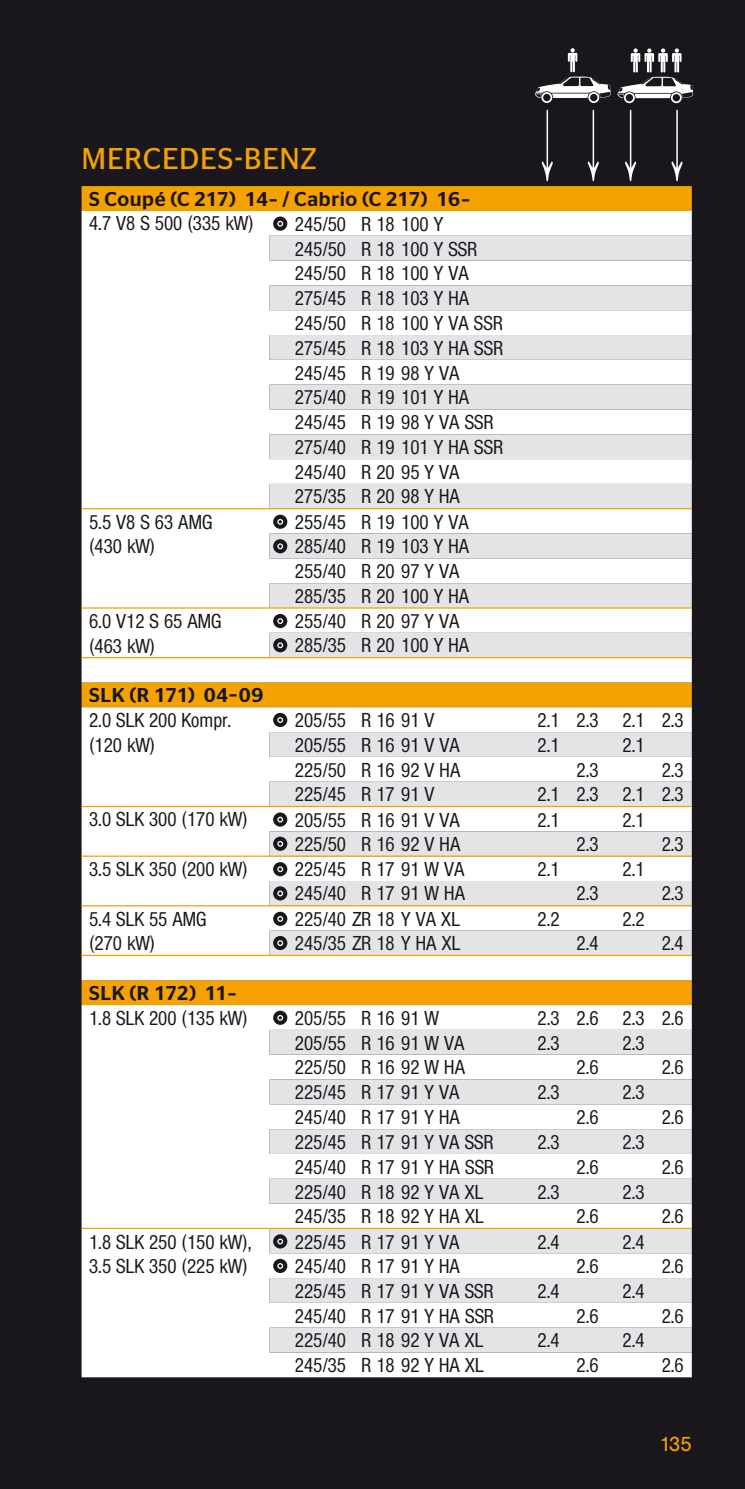
<style>
.page{position:relative;width:745px;height:1489px;background:#fff}
.page>*{position:absolute;margin:0;border:0;box-sizing:border-box;transform-origin:0 0}
.t1{font:30px "Continental Stag Sans";letter-spacing:.02em;color:#f5a200}
.t2{font:300 20px/24.8px "Helvetica Con BQ";color:#1a171c}
.t3{font:500 20px/24.8px "Continental Stag Sans";letter-spacing:.03em;color:#1a171c}
.t4{font:20px "Helvetica BQ";color:#f5a200}
.s1{font-family:"Helvetica Con BQ";font-weight:300}
.s2{font-family:"Continental Stag Sans";font-weight:500}
</style>
<div class="page">
<div style="left:0;top:0;width:744px;height:1488px;background:#1a171c"></div>
<svg style="left:541px;top:110px;width:11px;height:71px"></svg>
<svg style="left:587px;top:110px;width:11px;height:71px"></svg>
<svg style="left:625px;top:110px;width:10px;height:71px"></svg>
<svg style="left:671px;top:110px;width:11px;height:71px"></svg>
<svg style="left:535px;top:48px;width:75px;height:55px"></svg>
<svg style="left:617px;top:48px;width:76px;height:55px"></svg>
<svg style="left:81px;top:186px;width:610px;height:25px;background:#f3a100"></svg>
<div style="left:81px;top:211px;width:610px;height:1166px;background:#fff"></div>
<svg style="left:269px;top:236px;width:422px;height:1116px;background:#f0ece5"></svg>
<hr style="left:269px;top:508px;width:422px;height:1px;background:#f5a200">
<hr style="left:89px;top:508px;width:180px;height:1px;background:#f5a200">
<hr style="left:269px;top:607px;width:422px;height:1px;background:#f5a200">
<hr style="left:89px;top:607px;width:180px;height:1px;background:#f5a200">
<hr style="left:81px;top:657px;width:610px;height:1px;background:#f5a200">
<svg style="left:81px;top:805px;width:8px;height:2px"></svg>
<hr style="left:269px;top:805px;width:422px;height:2px;background:#f5a200">
<hr style="left:89px;top:805px;width:180px;height:2px;background:#f5a200">
<hr style="left:269px;top:855px;width:422px;height:1px;background:#f5a200">
<hr style="left:89px;top:855px;width:180px;height:1px;background:#f5a200">
<hr style="left:269px;top:905px;width:422px;height:1px;background:#f5a200">
<hr style="left:89px;top:905px;width:180px;height:1px;background:#f5a200">
<hr style="left:81px;top:954px;width:610px;height:2px;background:#f5a200">
<hr style="left:269px;top:1227px;width:422px;height:1px;background:#f5a200">
<hr style="left:89px;top:1227px;width:180px;height:1px;background:#f5a200">
<div style="left:273px;top:216px;width:14px;height:15px;background:#1a171c;border-radius:50%"></div>
<svg style="left:277px;top:221px;width:6px;height:6px"></svg>
<svg style="left:273px;top:514px;width:14px;height:15px"></svg>
<svg style="left:277px;top:519px;width:6px;height:5px"></svg>
<div style="left:273px;top:539px;width:14px;height:14px;background:#1a171c;border-radius:50%"></div>
<svg style="left:277px;top:543px;width:6px;height:6px"></svg>
<div style="left:273px;top:614px;width:14px;height:14px;background:#1a171c;border-radius:50%"></div>
<svg style="left:277px;top:618px;width:6px;height:6px"></svg>
<div style="left:273px;top:638px;width:14px;height:14px;background:#1a171c;border-radius:50%"></div>
<svg style="left:277px;top:642px;width:6px;height:6px"></svg>
<div style="left:273px;top:712px;width:14px;height:15px;background:#1a171c;border-radius:50%"></div>
<svg style="left:277px;top:717px;width:6px;height:6px"></svg>
<div style="left:273px;top:812px;width:14px;height:14px;background:#1a171c;border-radius:50%"></div>
<svg style="left:277px;top:816px;width:6px;height:6px"></svg>
<div style="left:273px;top:836px;width:14px;height:14px;background:#1a171c;border-radius:50%"></div>
<svg style="left:277px;top:840px;width:6px;height:6px"></svg>
<div style="left:273px;top:862px;width:14px;height:14px;background:#1a171c;border-radius:50%"></div>
<svg style="left:277px;top:866px;width:6px;height:6px"></svg>
<div style="left:273px;top:886px;width:14px;height:14px;background:#1a171c;border-radius:50%"></div>
<svg style="left:277px;top:890px;width:6px;height:6px"></svg>
<svg style="left:273px;top:911px;width:14px;height:14px"></svg>
<svg style="left:277px;top:915px;width:6px;height:6px"></svg>
<div style="left:273px;top:935px;width:14px;height:15px;background:#1a171c;border-radius:50%"></div>
<svg style="left:277px;top:940px;width:6px;height:6px"></svg>
<svg style="left:273px;top:1010px;width:14px;height:14px"></svg>
<svg style="left:277px;top:1014px;width:6px;height:6px"></svg>
<div style="left:273px;top:1234px;width:14px;height:14px;background:#1a171c;border-radius:50%"></div>
<svg style="left:277px;top:1238px;width:6px;height:6px"></svg>
<svg style="left:273px;top:1258px;width:14px;height:14px"></svg>
<svg style="left:277px;top:1262px;width:6px;height:6px"></svg>
<p class="t1" style="left:81px;top:148px;width:236px">MERCEDES-BENZ</p>
<p class="t3" style="left:89px;top:188px;width:382px">S Coupé (C 217) 14– / Cabrio (C 217) 16–<br><span class="s1">4.7 V8 S 500 (335 kW)</span></p>
<p class="t2" style="left:294px;top:213px;width:209px">245/50 R 18 100 Y<br>245/50 R 18 100 Y SSR<br>245/50 R 18 100 Y VA<br>275/45 R 18 103 Y HA<br>245/50 R 18 100 Y VA SSR<br>275/45 R 18 103 Y HA SSR<br>245/45 R 19 98 Y VA<br>275/40 R 19 101 Y HA<br>245/45 R 19 98 Y VA SSR<br>275/40 R 19 101 Y HA SSR<br>245/40 R 20 95 Y VA<br>275/35 R 20 98 Y HA</p>
<p class="t2" style="left:89px;top:511px;width:125px">5.5 V8 S 63 AMG (430 kW)</p>
<p class="t2" style="left:294px;top:511px;width:176px">255/45 R 19 100 Y VA<br>285/40 R 19 103 Y HA<br>255/40 R 20 97 Y VA<br>285/35 R 20 100 Y HA</p>
<p class="t2" style="left:89px;top:610px;width:134px">6.0 V12 S 65 AMG (463 kW)</p>
<p class="t2" style="left:294px;top:611px;width:176px">255/40 R 20 97 Y VA<br>285/35 R 20 100 Y HA</p>
<p class="t2" style="left:89px;top:684px;width:176px"><span class="s2">SLK (R 171) 04–09<br></span>2.0 SLK 200 Kompr. (120 kW)</p>
<p class="t2" style="left:294px;top:709px;width:141px">205/55 R 16 91 V</p>
<p class="t2" style="left:537px;top:709px;width:148px">2.1 2.3 2.1 2.3</p>
<p class="t2" style="left:294px;top:734px;width:167px">205/55 R 16 91 V VA</p>
<p class="t2" style="left:537px;top:734px;width:24px">2.1</p>
<p class="t2" style="left:622px;top:734px;width:24px">2.1</p>
<p class="t2" style="left:294px;top:759px;width:167px">225/50 R 16 92 V HA</p>
<p class="t2" style="left:576px;top:759px;width:24px">2.3</p>
<p class="t2" style="left:661px;top:759px;width:24px">2.3</p>
<p class="t2" style="left:294px;top:783px;width:141px">225/45 R 17 91 V</p>
<p class="t2" style="left:537px;top:783px;width:148px">2.1 2.3 2.1 2.3</p>
<p class="t2" style="left:89px;top:809px;width:160px">3.0 SLK 300 (170 kW)</p>
<p class="t2" style="left:294px;top:809px;width:167px">205/55 R 16 91 V VA</p>
<p class="t2" style="left:537px;top:809px;width:24px">2.1</p>
<p class="t2" style="left:622px;top:809px;width:24px">2.1</p>
<p class="t2" style="left:294px;top:833px;width:167px">225/50 R 16 92 V HA</p>
<p class="t2" style="left:576px;top:833px;width:24px">2.3</p>
<p class="t2" style="left:661px;top:833px;width:24px">2.3</p>
<p class="t2" style="left:89px;top:858px;width:160px">3.5 SLK 350 (200 kW)</p>
<p class="t2" style="left:294px;top:858px;width:171px">225/45 R 17 91 W VA</p>
<p class="t2" style="left:537px;top:858px;width:24px">2.1</p>
<p class="t2" style="left:622px;top:858px;width:24px">2.1</p>
<p class="t2" style="left:294px;top:883px;width:172px">245/40 R 17 91 W HA</p>
<p class="t2" style="left:576px;top:883px;width:24px">2.3</p>
<p class="t2" style="left:661px;top:883px;width:24px">2.3</p>
<p class="t2" style="left:89px;top:908px;width:119px">5.4 SLK 55 AMG (270 kW)</p>
<p class="t2" style="left:294px;top:908px;width:167px">225/40 ZR 18 Y VA XL</p>
<p class="t2" style="left:537px;top:908px;width:24px">2.2</p>
<p class="t2" style="left:622px;top:908px;width:24px">2.2</p>
<p class="t2" style="left:294px;top:932px;width:167px">245/35 ZR 18 Y HA XL</p>
<p class="t2" style="left:576px;top:932px;width:24px">2.4</p>
<p class="t2" style="left:661px;top:932px;width:24px">2.4</p>
<p class="t2" style="left:89px;top:982px;width:160px"><span class="s2">SLK (R 172) 11–<br></span>1.8 SLK 200 (135 kW)</p>
<p class="t2" style="left:294px;top:1007px;width:146px">205/55 R 16 91 W</p>
<p class="t2" style="left:537px;top:1007px;width:148px">2.3 2.6 2.3 2.6</p>
<p class="t2" style="left:294px;top:1032px;width:171px">205/55 R 16 91 W VA</p>
<p class="t2" style="left:537px;top:1032px;width:24px">2.3</p>
<p class="t2" style="left:622px;top:1032px;width:24px">2.3</p>
<p class="t2" style="left:294px;top:1057px;width:172px">225/50 R 16 92 W HA</p>
<p class="t2" style="left:576px;top:1057px;width:24px">2.6</p>
<p class="t2" style="left:661px;top:1057px;width:24px">2.6</p>
<p class="t2" style="left:294px;top:1081px;width:166px">225/45 R 17 91 Y VA</p>
<p class="t2" style="left:537px;top:1081px;width:24px">2.3</p>
<p class="t2" style="left:622px;top:1081px;width:24px">2.3</p>
<p class="t2" style="left:294px;top:1106px;width:167px">245/40 R 17 91 Y HA</p>
<p class="t2" style="left:576px;top:1106px;width:24px">2.6</p>
<p class="t2" style="left:661px;top:1106px;width:24px">2.6</p>
<p class="t2" style="left:294px;top:1131px;width:200px">225/45 R 17 91 Y VA SSR</p>
<p class="t2" style="left:537px;top:1131px;width:24px">2.3</p>
<p class="t2" style="left:622px;top:1131px;width:24px">2.3</p>
<p class="t2" style="left:294px;top:1156px;width:200px">245/40 R 17 91 Y HA SSR</p>
<p class="t2" style="left:576px;top:1156px;width:24px">2.6</p>
<p class="t2" style="left:661px;top:1156px;width:24px">2.6</p>
<p class="t2" style="left:294px;top:1181px;width:190px">225/40 R 18 92 Y VA XL</p>
<p class="t2" style="left:537px;top:1181px;width:24px">2.3</p>
<p class="t2" style="left:622px;top:1181px;width:24px">2.3</p>
<p class="t2" style="left:294px;top:1205px;width:190px">245/35 R 18 92 Y HA XL</p>
<p class="t2" style="left:576px;top:1205px;width:24px">2.6</p>
<p class="t2" style="left:661px;top:1205px;width:24px">2.6</p>
<p class="t2" style="left:89px;top:1230px;width:164px">1.8 SLK 250 (150 kW),<br>3.5 SLK 350 (225 kW)</p>
<p class="t2" style="left:294px;top:1230px;width:166px">225/45 R 17 91 Y VA</p>
<p class="t2" style="left:537px;top:1230px;width:24px">2.4</p>
<p class="t2" style="left:622px;top:1230px;width:24px">2.4</p>
<p class="t2" style="left:294px;top:1255px;width:167px">245/40 R 17 91 Y HA</p>
<p class="t2" style="left:576px;top:1255px;width:24px">2.6</p>
<p class="t2" style="left:661px;top:1255px;width:24px">2.6</p>
<p class="t2" style="left:294px;top:1280px;width:200px">225/45 R 17 91 Y VA SSR</p>
<p class="t2" style="left:537px;top:1280px;width:24px">2.4</p>
<p class="t2" style="left:622px;top:1280px;width:24px">2.4</p>
<p class="t2" style="left:294px;top:1305px;width:200px">245/40 R 17 91 Y HA SSR</p>
<p class="t2" style="left:576px;top:1305px;width:24px">2.6</p>
<p class="t2" style="left:661px;top:1305px;width:24px">2.6</p>
<p class="t2" style="left:294px;top:1329px;width:190px">225/40 R 18 92 Y VA XL</p>
<p class="t2" style="left:537px;top:1329px;width:24px">2.4</p>
<p class="t2" style="left:622px;top:1329px;width:24px">2.4</p>
<p class="t2" style="left:294px;top:1354px;width:190px">245/35 R 18 92 Y HA XL</p>
<p class="t2" style="left:576px;top:1354px;width:24px">2.6</p>
<p class="t2" style="left:661px;top:1354px;width:24px">2.6</p>
<p class="t4" style="left:659px;top:1436px;width:34px">135</p>
</div>
